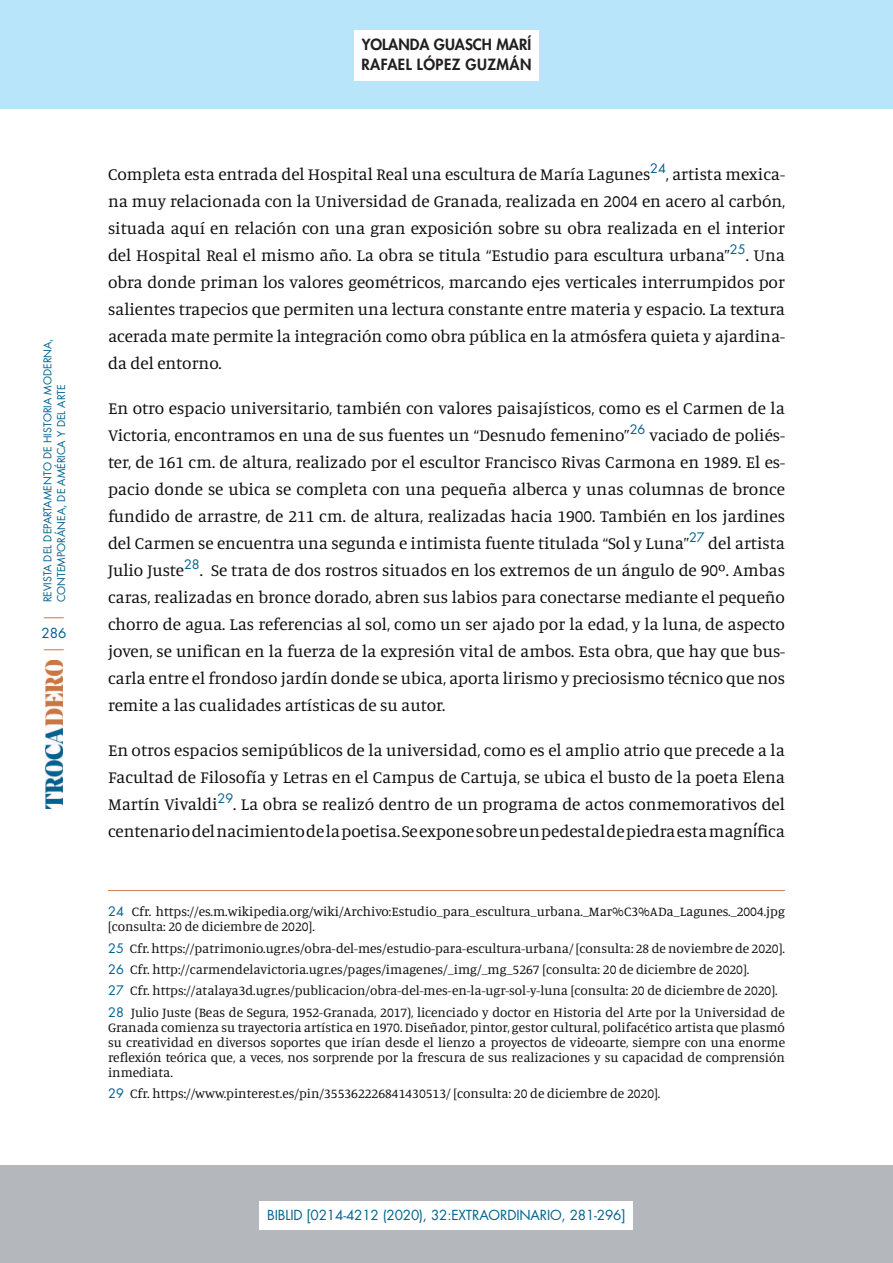
<style>
.page{position:relative;width:893px;height:1263px;background:#fff}
.page>*{position:absolute;margin:0;border:0;box-sizing:border-box;transform-origin:0 0}
.t1{font:17.25px/27px "Manuale";color:#0d0d0d;text-align:justify}
.t2{font:800 15px/19.5px "Futura Std";color:#231f20}
.t3{font:13.5px/15px "Manuale";color:#0d0d0d}
.t4{font:13.5px "Futura Std";letter-spacing:-.01em;color:#00628e}
.t5{font:13.5px "Futura Std";color:#d27c49;scale:2 1}
.t6{font:10.5px/13.5px "Futura Std";color:#00628e}
.s1{font-family:"Tahoma"}
.s2{font-family:"Futura Std";font-size:12.75px;color:#00628e}
</style>
<div class="page">
<img style="left:46px;top:660px;width:16px;height:149px">
<hr style="left:108px;top:890px;width:677px;height:1px;background:#d27c49">
<div style="left:0;top:0;width:893px;height:108px;background:#b9e5fa"></div>
<div style="left:354px;top:31px;width:185px;height:30px;background:#fff"></div>
<div style="left:354px;top:50px;width:185px;height:30px;background:#fff"></div>
<div style="left:0;top:1165px;width:893px;height:98px;background:#b4b7bb"></div>
<div style="left:260px;top:1201px;width:373px;height:29px;background:#fff"></div>
<p class="t6" style="left:41px;top:602px;width:266px;rotate:-90deg">REVISTA DEL DEPARTAMENTO DE HISTORIA MODERNA,<br>CONTEMPORÁNEA, DE AMÉRICA Y DEL ARTE</p>
<p class="t5" style="left:40px;top:607px;width:15px">—</p>
<p class="t4" style="left:42px;top:624px;width:26px">286</p>
<p class="t5" style="left:40px;top:640px;width:15px">—</p>
<p class="t2" style="left:361px;top:35px;width:172px">YOLANDA GUASCH MARÍ<br>RAFAEL LÓPEZ GUZMÁN</p>
<p class="t1" style="left:108px;top:160px;width:678px">Completa esta entrada del Hospital Real una escultura de María Lagunes<sup>24</sup>, artista mexica&shy;na muy relacionada con la Universidad de Granada, realizada en 2004 en acero al carbón, situada aquí en relación con una gran exposición sobre su obra realizada en el interior del Hospital Real el mismo año. La obra se titula “Estudio para escultura urbana”<sup>25</sup>. Una obra donde priman los valores geométricos, marcando ejes verticales interrumpidos por salientes trapecios que permiten una lectura constante entre materia y espacio. La textura acerada mate permite la integración como obra pública en la atmósfera quieta y ajardina&shy;da del entorno.</p>
<p class="t1" style="left:108px;top:394px;width:678px">En otro espacio universitario, también con valores paisajísticos, como es el Carmen de la Victoria, encontramos en una de sus fuentes un “Desnudo femenino”<sup>26</sup> vaciado de poliés&shy;ter, de 161 cm. de altura, realizado por el escultor Francisco Rivas Carmona en 1989. El es&shy;pacio donde se ubica se completa con una pequeña alberca y unas columnas de bronce fundido de arrastre, de 211 cm. de altura, realizadas hacia 1900. También en los jardines del Carmen se encuentra una segunda e intimista fuente titulada “Sol y Luna”<sup>27</sup> del artista Julio Juste<sup>28</sup>. Se trata de dos rostros situados en los extremos de un ángulo de 90º. Ambas caras, realizadas en bronce dorado, abren sus labios para conectarse mediante el pequeño chorro de agua. Las referencias al sol, como un ser ajado por la edad, y la luna, de aspecto joven, se unifican en la fuerza de la expresión vital de ambos. Esta obra, que hay que bus&shy;carla entre el frondoso jardín donde se ubica, aporta lirismo y preciosismo técnico que nos remite a las cualidades artísticas de su autor.</p>
<p class="t1" style="left:108px;top:736px;width:678px">En otros espacios semipúblicos de la universidad, como es el amplio atrio que precede a la Facultad de Filosofía y Letras en el Campus de Cartuja, se ubica el busto de la poeta Elena Martín Vivaldi<sup>29</sup>. La obra se realizó dentro de un programa de actos conmemorativos del centenario del nacimiento de la poetisa. Se expone sobre un pedestal de piedra esta magn<span class="s1">í</span>fica</p>
<p class="t3" style="left:108px;top:904px;width:678px"><span class="s2">24</span> Cfr. https://es.m.wikipedia.org/wiki/Archivo:Estudio_para_escultura_urbana._Mar%C3%ADa_Lagunes._2004.jpg [consulta: 20 de diciembre de 2020].</p>
<p class="t3" style="left:108px;top:937px;width:678px;line-height:21.5px"><span class="s2">25</span> Cfr. https://patrimonio.ugr.es/obra-del-mes/estudio-para-escultura-urbana/ [consulta: 28 de noviembre de 2020].<br><span class="s2">26</span> Cfr. http://carmendelavictoria.ugr.es/pages/imagenes/_img/_mg_5267 [consulta: 20 de diciembre de 2020].<br><span class="s2">27</span> Cfr. https://atalaya3d.ugr.es/publicacion/obra-del-mes-en-la-ugr-sol-y-luna [consulta: 20 de diciembre de 2020].<br><span class="s2">28</span> Julio Juste (Beas de Segura, 1952-Granada, 2017), licenciado y doctor en Historia del Arte por la Universidad de</p>
<p class="t3" style="left:108px;top:1019px;width:679px;text-align:justify">Granada comienza su trayectoria artística en 1970. Diseñador, pintor, gestor cultural, polifacético artista que plasmó su creatividad en diversos soportes que irían desde el lienzo a proyectos de videoarte, siempre con una enorme reflexión teórica que, a veces, nos sorprende por la frescura de sus realizaciones y su capacidad de comprensión inmediata.</p>
<p class="t3" style="left:108px;top:1085px;width:554px"><span class="s2">29</span> Cfr. https://www.pinterest.es/pin/355362226841430513/ [consulta: 20 de diciembre de 2020].</p>
<p class="t4" style="left:267px;top:1206px;width:360px">BIBLID [0214-4212 (2020), 32:EXTRAORDINARIO, 281-296]</p>
</div>
